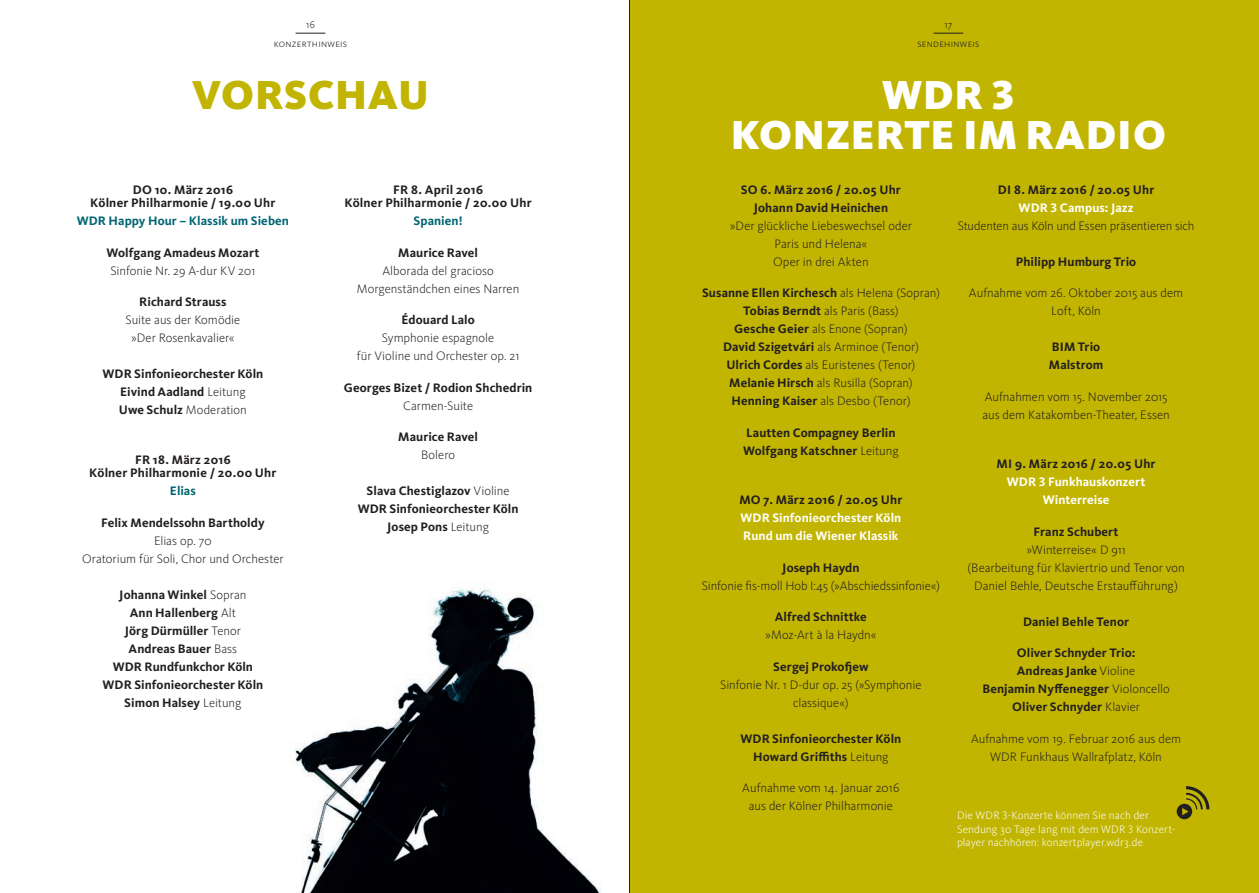
<style>
.page{position:relative;width:1259px;height:893px;background:#fff}
.page>*{position:absolute;margin:0;border:0;box-sizing:border-box;transform-origin:0 0}
.t1{font:900 42px/39.9px "WDR Sans";letter-spacing:.02em;color:#fff;text-align:center}
.t2{font:900 42px "WDR Sans";letter-spacing:.02em;color:#c2b501}
.t3{font:300 12.75px/18px "WDR Sans";color:#231f20;text-align:center}
.t4{font:700 12.75px/18px "WDR Sans";letter-spacing:.005em;color:#231f20;text-align:center}
.t5{font:700 12.75px/18px "WDR Sans";letter-spacing:.005em;color:#fff;text-align:center}
.t6{font:700 12.75px "WDR Sans";letter-spacing:.025em;color:#231f20}
.t7{font:700 12.75px "WDR Sans";letter-spacing:.005em;color:#006573}
.t8{font:300 11.25px/13.5px "WDR Sans";letter-spacing:.01em;color:#fff}
.t9{font:300 10.5px "WDR Sans";letter-spacing:.025em;color:#231f20}
.s1{font-weight:300}
.s2{font-weight:700}
</style>
<div class="page">
<div style="left:629px;top:0;width:630px;height:893px;background:#c2b501"></div>
<img style="left:295px;top:587px;width:306px;height:306px">
<hr style="left:933px;top:33px;width:30px;height:1px;background:#231f20">
<svg style="left:296px;top:33px;width:29px;height:1px"></svg>
<svg style="left:1176px;top:786px;width:33px;height:33px"></svg>
<hr style="left:629px;top:0;width:1px;height:893px;background:#231f20">
<p class="t9" style="left:306px;top:18px;width:10px">16</p>
<p class="t9" style="left:944px;top:18px;width:10px">17</p>
<p class="t9" style="left:274px;top:37px;width:75px">konzerthinweis</p>
<p class="t9" style="left:917px;top:37px;width:63px">sendehinweis</p>
<h1 class="t2" style="left:192px;top:70px;width:238px">VORSCHAU</h1>
<h1 class="t1" style="left:731px;top:75px;width:436px">WDR 3<br>KONZERTE IM RADIO</h1>
<p class="t4" style="left:90px;top:182px;width:187px;line-height:13.5px">DO 10. März 2016<br>Kölner Philharmonie / 19.00 Uhr</p>
<p class="t7" style="left:77px;top:213px;width:214px">WDR Happy Hour – Klassik um Sieben</p>
<p class="t4" style="left:106px;top:243px;width:154px">Wolfgang Amadeus Mozart</p>
<p class="t3" style="left:110px;top:261px;width:147px">Sinfonie Nr. 29 A-dur KV 201</p>
<p class="t4" style="left:139px;top:293px;width:89px">Richard Strauss</p>
<p class="t3" style="left:125px;top:311px;width:116px">Suite aus der Komödie »Der Rosenkavalier«</p>
<p class="t4" style="left:102px;top:365px;width:162px">WDR Sinfonieorchester Köln<br>Eivind Aadland <span class="s1">Leitung<br></span>Uwe Schulz <span class="s1">Moderation</span></p>
<p class="t4" style="left:89px;top:452px;width:189px;line-height:13.5px">FR 18. März 2016<br>Kölner Philharmonie / 20.00 Uhr</p>
<p class="t7" style="left:170px;top:483px;width:27px">Elias</p>
<p class="t4" style="left:101px;top:513px;width:165px">Felix Mendelssohn Bartholdy</p>
<p class="t3" style="left:82px;top:531px;width:203px">Elias op. 70<br>Oratorium für Soli, Chor und Orchester</p>
<p class="t4" style="left:102px;top:585px;width:162px">Johanna Winkel <span class="s1">Sopran<br></span>Ann Hallenberg <span class="s1">Alt<br></span>Jörg Dürmüller <span class="s1">Tenor<br></span>Andreas Bauer <span class="s1">Bass<br></span>WDR Rundfunkchor Köln<br>WDR Sinfonieorchester Köln<br>Simon Halsey <span class="s1">Leitung</span></p>
<p class="t4" style="left:344px;top:183px;width:189px;line-height:13.5px">FR 8. April 2016<br>Kölner Philharmonie / 20.00 Uhr</p>
<p class="t7" style="left:413px;top:213px;width:51px">Spanien!</p>
<p class="t4" style="left:398px;top:243px;width:81px">Maurice Ravel</p>
<p class="t3" style="left:357px;top:261px;width:164px">Alborada del gracioso<br>Morgenständchen eines Narren</p>
<p class="t4" style="left:401px;top:311px;width:75px">Édouard Lalo</p>
<p class="t3" style="left:357px;top:329px;width:164px">Symphonie espagnole<br>für Violine und Orchester op. 21</p>
<p class="t4" style="left:344px;top:378px;width:190px">Georges Bizet / Rodion Shchedrin</p>
<p class="t3" style="left:403px;top:396px;width:71px">Carmen-Suite</p>
<p class="t4" style="left:398px;top:428px;width:81px">Maurice Ravel</p>
<p class="t3" style="left:421px;top:446px;width:35px">Bolero</p>
<p class="t4" style="left:358px;top:482px;width:162px">Slava Chestiglazov <span class="s1">Violine<br></span>WDR Sinfonieorchester Köln<br>Josep Pons <span class="s1">Leitung</span></p>
<p class="t4" style="left:741px;top:180px;width:162px">SO 6. März 2016 / 20.05 Uhr<br>Johann David Heinichen</p>
<p class="t3" style="left:730px;top:216px;width:184px">»Der glückliche Liebeswechsel oder<br>Paris und Helena«<br>Oper in drei Akten</p>
<p class="t3" style="left:702px;top:284px;width:239px"><span class="s2">Susanne Ellen Kirchesch</span> als Helena (Sopran)<br><span class="s2">Tobias Berndt</span> als Paris (Bass)<br><span class="s2">Gesche Geier</span> als Enone (Sopran)<br><span class="s2">David Szigetvári</span> als Arminoe (Tenor)<br><span class="s2">Ulrich Cordes</span> als Euristenes (Tenor)<br><span class="s2">Melanie Hirsch</span> als Rusilla (Sopran)<br><span class="s2">Henning Kaiser</span> als Desbo (Tenor)</p>
<p class="t4" style="left:743px;top:423px;width:157px;text-align:left">Lautten Compagney Berlin<br>Wolfgang Katschner <span class="s1">Leitung</span></p>
<p class="t6" style="left:739px;top:492px;width:164px">MO 7. März 2016 / 20.05 Uhr</p>
<p class="t5" style="left:740px;top:509px;width:162px;text-align:left">WDR Sinfonieorchester Köln<br>Rund um die Wiener Klassik</p>
<p class="t4" style="left:782px;top:558px;width:79px">Joseph Haydn</p>
<p class="t3" style="left:702px;top:576px;width:240px">Sinfonie fis-moll Hob I:45 (»Abschiedssinfonie«)</p>
<p class="t4" style="left:775px;top:608px;width:94px">Alfred Schnittke</p>
<p class="t3" style="left:765px;top:626px;width:113px">»Moz-Art à la Haydn«</p>
<p class="t4" style="left:773px;top:657px;width:97px">Sergej Prokofjew</p>
<p class="t3" style="left:720px;top:675px;width:203px">Sinfonie Nr. 1 D-dur op. 25 (»Symphonie classique«)</p>
<p class="t4" style="left:740px;top:729px;width:162px">WDR Sinfonieorchester Köln<br>Howard Griffiths <span class="s1">Leitung</span></p>
<p class="t3" style="left:742px;top:779px;width:159px">Aufnahme vom 14. Januar 2016 aus der Kölner Philharmonie</p>
<p class="t6" style="left:998px;top:182px;width:158px">DI 8. März 2016 / 20.05 Uhr</p>
<p class="t5" style="left:1018px;top:198px;width:116px">WDR 3 Campus: Jazz</p>
<p class="t3" style="left:957px;top:216px;width:238px">Studenten aus Köln und Essen präsentieren sich</p>
<p class="t4" style="left:1016px;top:252px;width:122px">Philipp Humburg Trio</p>
<p class="t3" style="left:969px;top:284px;width:216px">Aufnahme vom 26. Oktober 2015 aus dem<br>Loft, Köln</p>
<p class="t4" style="left:1048px;top:338px;width:56px;text-align:left">BIM Trio<br>Malstrom</p>
<p class="t3" style="left:982px;top:387px;width:189px;text-align:left">Aufnahmen vom 15. November 2015 aus dem Katakomben-Theater, Essen</p>
<p class="t6" style="left:996px;top:456px;width:160px">MI 9. März 2016 / 20.05 Uhr</p>
<p class="t5" style="left:1007px;top:473px;width:140px">WDR 3 Funkhauskonzert<br>Winterreise</p>
<p class="t4" style="left:1033px;top:522px;width:86px">Franz Schubert</p>
<p class="t3" style="left:967px;top:540px;width:219px">»Winterreise« D 911<br>(Bearbeitung für Klaviertrio und Tenor von<br>Daniel Behle, Deutsche Erstaufführung)</p>
<p class="t4" style="left:1023px;top:612px;width:108px">Daniel Behle Tenor</p>
<p class="t4" style="left:982px;top:644px;width:189px">Oliver Schnyder Trio:<br>Andreas Janke <span class="s1">Violine<br></span>Benjamin Nyffenegger <span class="s1">Violoncello<br></span>Oliver Schnyder <span class="s1">Klavier</span></p>
<p class="t3" style="left:971px;top:729px;width:212px">Aufnahme vom 19. Februar 2016 aus dem<br>WDR Funkhaus Wallrafplatz, Köln</p>
<p class="t8" style="left:957px;top:809px;width:193px;text-indent:46px">3-Konzerte können Sie nach der<br>Sendung 30 Tage lang mit dem wdr</p>
<p class="t8" style="left:957px;top:809px;width:28px">Die wdr</p>
<p class="t8" style="left:957px;top:822px;width:218px;text-indent:171px">3 Konzert&shy;player nachhören: konzertplayer.wdr3.de</p>
</div>
